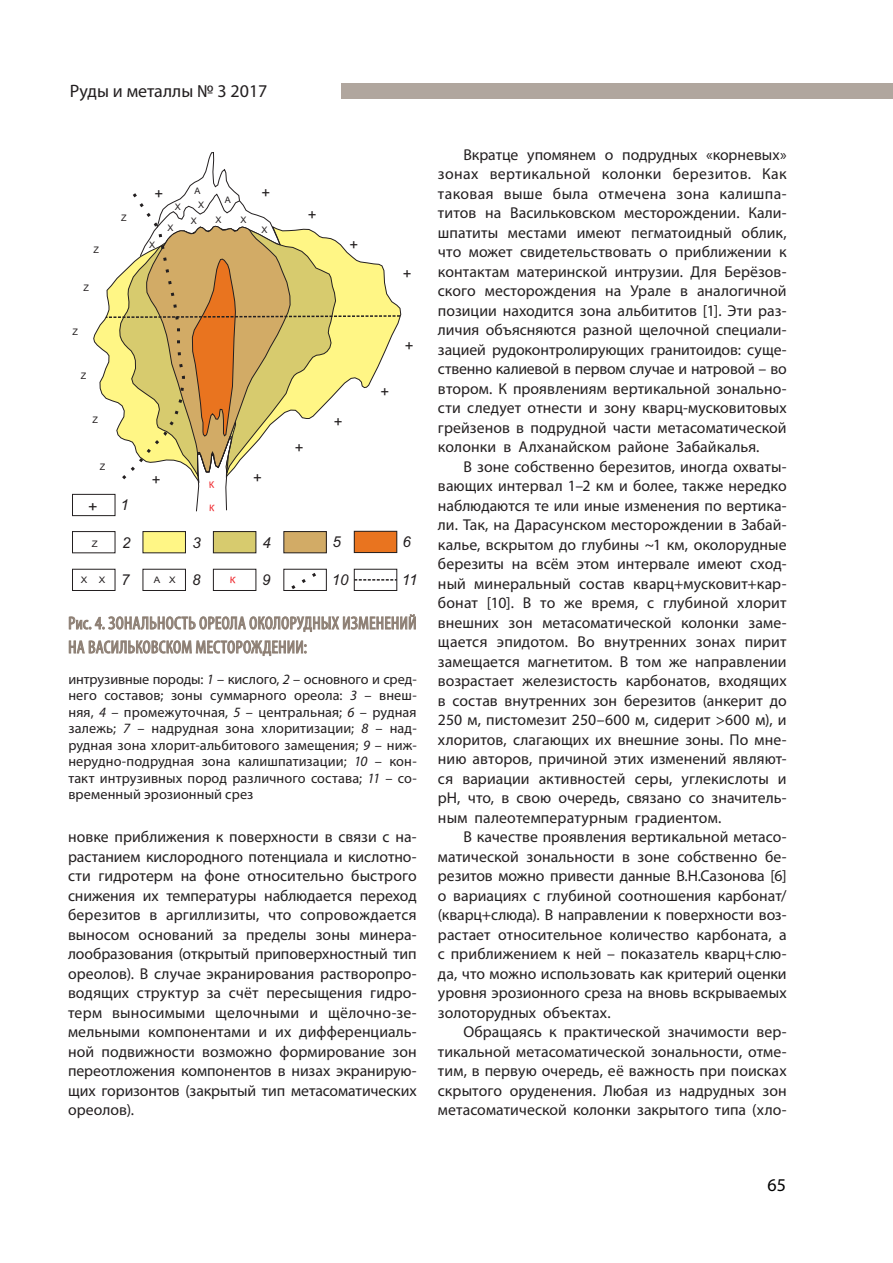
<style>
.page{position:relative;width:893px;height:1263px;background:#fff}
.page>*{position:absolute;margin:0;border:0;box-sizing:border-box;transform-origin:0 0}
.Названия{font:condensed 18px/24px "Myriad Pro";letter-spacing:.015em;color:#8e8075}
.t1{font:18px "Myriad Pro";color:#231f20}
.t2{font:18px "Myriad Pro";color:#000}
.Осн_т{font:15.75px/19.5px "Myriad Pro";letter-spacing:.005em;color:#231f20;text-align:justify}
.t3{font:15px "Arial";color:#231f20}
.t4{font:italic 15px "Arial";color:#231f20}
.t5{font:15px "Arial";color:#231f20;scale:1.08 1}
.Подрисуночная{font:14.25px/16.5px "Myriad Pro";letter-spacing:.005em;color:#231f20;text-align:justify}
.t6{font:9px "Arial";color:#231f20}
.t7{font:9px "Arial";color:#231f20;scale:1.08 1}
.t8{font:9px "Arial";color:#231f20;scale:1.09 1}
.s1{font-style:italic;font-size:15px}
.s2{font-style:italic}
</style>
<div class="page">
<div style="left:342px;top:83px;width:551px;height:15px;background:#b0a69e"></div>
<svg style="left:69px;top:614px;width:347px;height:18px"></svg>
<svg style="left:69px;top:640px;width:237px;height:16px"></svg>
<svg style="left:93px;top:307px;width:308px;height:92px"></svg>
<div style="left:72px;top:494px;width:43px;height:22px;border:1px solid #231f20"></div>
<div style="left:72px;top:531px;width:43px;height:22px;border:1px solid #231f20"></div>
<div style="left:213px;top:532px;width:43px;height:21px;background:#d7cb6e"></div>
<div style="left:213px;top:531px;width:43px;height:22px;border:1px solid #231f20"></div>
<div style="left:284px;top:532px;width:42px;height:21px;background:#d2ab66"></div>
<div style="left:283px;top:531px;width:44px;height:22px;border:1px solid #231f20"></div>
<div style="left:354px;top:569px;width:43px;height:22px;border:1px solid #231f20"></div>
<svg style="left:354px;top:579px;width:43px;height:2px"></svg>
<div style="left:283px;top:569px;width:44px;height:22px;border:1px solid #231f20"></div>
<svg style="left:288px;top:568px;width:35px;height:23px"></svg>
<div style="left:143px;top:532px;width:42px;height:21px;background:#fff685"></div>
<div style="left:143px;top:531px;width:43px;height:22px;border:1px solid #231f20"></div>
<div style="left:213px;top:569px;width:43px;height:22px;border:1px solid #231f20"></div>
<div style="left:143px;top:569px;width:43px;height:22px;border:1px solid #231f20"></div>
<div style="left:72px;top:569px;width:43px;height:22px;border:1px solid #231f20"></div>
<div style="left:354px;top:531px;width:43px;height:21px;background:#e9741f"></div>
<div style="left:354px;top:531px;width:43px;height:22px;border:1px solid #231f20"></div>
<svg style="left:106px;top:152px;width:294px;height:360px"></svg>
<p class="t1" style="left:70px;top:80px;width:199px">Руды и металлы № 3 2017</p>
<p class="t6" style="left:93px;top:244px;width:7px">Z</p>
<p class="t6" style="left:83px;top:282px;width:7px">Z</p>
<p class="t6" style="left:73px;top:326px;width:7px">Z</p>
<p class="t6" style="left:81px;top:370px;width:7px">Z</p>
<p class="t6" style="left:92px;top:414px;width:7px">Z</p>
<p class="t6" style="left:100px;top:461px;width:7px">Z</p>
<p class="t3" style="left:154px;top:184px;width:10px">+</p>
<p class="t6" style="left:175px;top:201px;width:8px">X</p>
<p class="t6" style="left:194px;top:185px;width:8px">A</p>
<p class="t6" style="left:198px;top:199px;width:8px">X</p>
<p class="t6" style="left:225px;top:194px;width:8px">A</p>
<p class="t6" style="left:121px;top:211px;width:7px">Z</p>
<p class="t6" style="left:240px;top:214px;width:8px">X</p>
<p class="t6" style="left:215px;top:214px;width:8px">X</p>
<p class="t6" style="left:191px;top:215px;width:8px">X</p>
<p class="t6" style="left:167px;top:222px;width:8px">X</p>
<p class="t6" style="left:149px;top:239px;width:8px">X</p>
<p class="t3" style="left:261px;top:183px;width:10px">+</p>
<p class="t6" style="left:262px;top:224px;width:8px">X</p>
<p class="t3" style="left:152px;top:470px;width:10px">+</p>
<p class="t3" style="left:253px;top:468px;width:10px">+</p>
<p class="t3" style="left:308px;top:205px;width:10px">+</p>
<p class="t3" style="left:349px;top:235px;width:10px">+</p>
<p class="t3" style="left:403px;top:263px;width:10px">+</p>
<p class="t3" style="left:295px;top:438px;width:10px">+</p>
<p class="t3" style="left:334px;top:412px;width:10px">+</p>
<p class="t3" style="left:380px;top:381px;width:10px">+</p>
<p class="t3" style="left:405px;top:336px;width:10px">+</p>
<p class="t5" style="left:88px;top:497px;width:10px">+</p>
<p class="t4" style="left:120px;top:495px;width:10px">1</p>
<p class="t7" style="left:92px;top:538px;width:7px">Z</p>
<p class="t4" style="left:122px;top:533px;width:10px">2</p>
<p class="t4" style="left:262px;top:533px;width:10px">4</p>
<p class="t4" style="left:333px;top:532px;width:10px">5</p>
<p class="t4" style="left:332px;top:570px;width:18px">10</p>
<p class="t4" style="left:402px;top:570px;width:17px">11</p>
<p class="t4" style="left:402px;top:532px;width:10px">6</p>
<p class="t4" style="left:192px;top:532px;width:10px">3</p>
<p class="t8" style="left:81px;top:574px;width:7px">X</p>
<p class="t8" style="left:99px;top:574px;width:29px">X <span class="s1">7</span></p>
<p class="t7" style="left:154px;top:574px;width:45px">AX <span class="s1">8</span></p>
<p class="t4" style="left:262px;top:570px;width:10px">9</p>
<p class="Названия" style="left:68px;top:611px;width:350px">Рис. 4. ЗОНАЛЬНОСТЬ ОРЕОЛА ОКОЛОРУДНЫХ ИЗМЕНЕНИЙ<br>НА ВАСИЛЬКОВСКОМ МЕСТОРОЖДЕНИИ:</p>
<p class="Подрисуночная" style="left:68px;top:670px;width:350px">интрузивные породы: <span class="s2">1</span> – кислого, <span class="s2">2</span> – основного и сред&shy;него составов; зоны суммарного ореола: <span class="s2">3</span> – внеш&shy;няя, <span class="s2">4</span> – промежуточная, <span class="s2">5</span> – центральная; <span class="s2">6</span> – рудная залежь; <span class="s2">7</span> – надрудная зона хлоритизации; <span class="s2">8</span> – над&shy;рудная зона хлорит-альбитового замещения; <span class="s2">9</span> – ниж&shy;нерудно-подрудная зона калишпатизации; <span class="s2">10</span> – кон&shy;такт интрузивных пород различного состава; <span class="s2">11</span> – со&shy;временный эрозионный срез</p>
<p class="Осн_т" style="left:68px;top:827px;width:350px">новке приближения к поверхности в связи с на&shy;растанием кислородного потенциала и кислотно&shy;сти гидротерм на фоне относительно быстрого снижения их температуры наблюдается переход березитов в аргиллизиты, что сопровождается выносом оснований за пределы зоны минера&shy;лообразования (открытый приповерхностный тип ореолов). В случае экранирования растворопро&shy;водящих структур за счёт пересыщения гидро&shy;терм выносимыми щелочными и щёлочно-зе&shy;мельными компонентами и их дифференциаль&shy;ной подвижности возможно формирование зон переотложения компонентов в низах экранирую&shy;щих горизонтов (закрытый тип метасоматических ореолов).</p>
<p class="Осн_т" style="left:438px;top:144px;width:350px;text-indent:26px">Вкратце упомянем о подрудных «корневых» зонах вертикальной колонки березитов. Как таковая выше была отмечена зона калишпа&shy;титов на Васильковском месторождении. Кали&shy;шпатиты местами имеют пегматоидный облик, что может свидетельствовать о приближении к контактам материнской интрузии. Для Берёзов&shy;ского месторождения на Урале в аналогичной позиции находится зона альбититов [1]. Эти раз&shy;личия объясняются разной щелочной специали&shy;зацией рудоконтролирующих гранитоидов: суще&shy;ственно калиевой в первом случае и натровой – во втором. К проявлениям вертикальной зонально&shy;сти следует отнести и зону кварц-мусковитовых грейзенов в подрудной части метасоматической колонки в Алханайском районе Забайкалья.</p>
<p class="Осн_т" style="left:438px;top:456px;width:350px;text-indent:26px">В зоне собственно березитов, иногда охваты&shy;вающих интервал 1–2 км и более, также нередко наблюдаются те или иные изменения по вертика&shy;ли. Так, на Дарасунском месторождении в Забай&shy;калье, вскрытом до глубины ~1 км, околорудные березиты на всём этом интервале имеют сход&shy;ный минеральный состав кварц+мусковит+кар&shy;бонат [10]. В то же время, с глубиной хлорит внешних зон метасоматической колонки заме&shy;щается эпидотом. Во внутренних зонах пирит замещается магнетитом. В том же направлении возрастает железистость карбонатов, входящих в состав внутренних зон березитов (анкерит до 250 м, пистомезит 250–600 м, сидерит &gt;600 м), и хлоритов, слагающих их внешние зоны. По мне&shy;нию авторов, причиной этих изменений являют&shy;ся вариации активностей серы, углекислоты и рН, что, в свою очередь, связано со значитель&shy;ным палеотемпературным градиентом.</p>
<p class="Осн_т" style="left:438px;top:827px;width:350px;text-indent:26px">В качестве проявления вертикальной метасо&shy;матической зональности в зоне собственно бе&shy;резитов можно привести данные В.Н.Сазонова [6] о вариациях с глубиной соотношения карбонат/ (кварц+слюда). В направлении к поверхности воз&shy;растает относительное количество карбоната, а с приближением к ней – показатель кварц+слю&shy;да, что можно использовать как критерий оценки уровня эрозионного среза на вновь вскрываемых золоторудных объектах.</p>
<p class="Осн_т" style="left:438px;top:1022px;width:350px;text-indent:26px">Обращаясь к практической значимости вер&shy;тикальной метасоматической зональности, отме&shy;тим, в первую очередь, её важность при поисках скрытого оруденения. Любая из надрудных зон метасоматической колонки закрытого типа (хло-</p>
<p class="t2" style="left:768px;top:1173px;width:20px">65</p>
</div>
